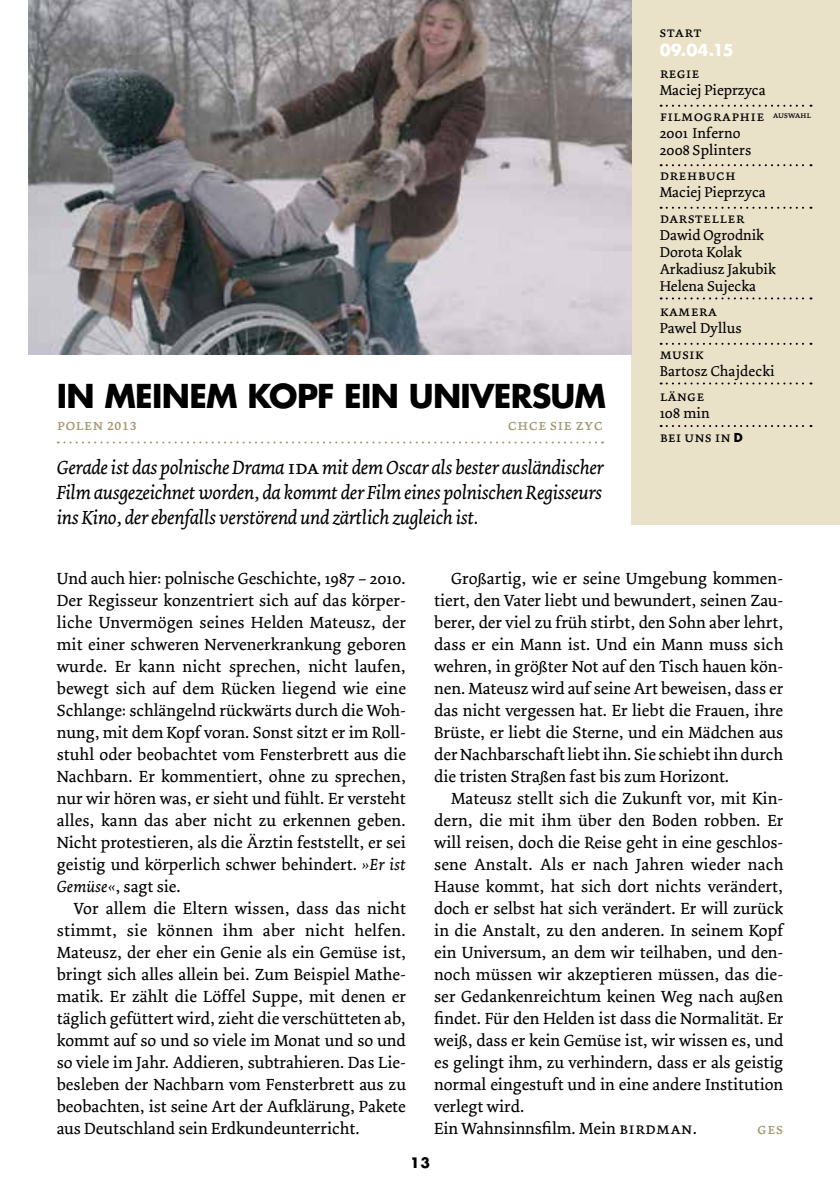
<style>
.page{position:relative;width:840px;height:1191px;background:#fff}
.page>*{position:absolute;margin:0;border:0;box-sizing:border-box;transform-origin:0 0}
.t1{font:700 32px "Futura";letter-spacing:-.02em;color:#000}
.t2{font:italic 20px/25px "Dolly";letter-spacing:-.02em;color:#000;text-align:justify}
.t3{font:17px/22px "Dolly";color:#000;text-align:justify}
.t4{font:16px "Dolly Small Caps";color:#a4966f}
.t5{font:700 16px "Futura";color:#fff}
.t6{font:15px/17px "Dolly";color:#000}
.t7{font:15px "Dolly Small Caps";letter-spacing:.01em;color:#000}
.t8{font:700 14px "Futura";color:#000}
.s1{font-family:"Dolly Small Caps";font-style:normal}
.s2{font-family:"Futura";font-weight:700;font-size:12px}
.s3{font-style:italic}
.s4{font-family:"Dolly Small Caps"}
</style>
<div class="page">
<svg style="left:58px;top:441px;width:533px;height:2px"></svg>
<div style="left:631px;top:0;width:208px;height:524px;background:#eae1c9"></div>
<svg style="left:660px;top:105px;width:151px;height:2px"></svg>
<svg style="left:660px;top:164px;width:151px;height:2px"></svg>
<svg style="left:660px;top:207px;width:151px;height:2px"></svg>
<svg style="left:660px;top:297px;width:151px;height:2px"></svg>
<svg style="left:660px;top:343px;width:151px;height:2px"></svg>
<svg style="left:660px;top:382px;width:151px;height:2px"></svg>
<svg style="left:660px;top:425px;width:151px;height:2px"></svg>
<img style="left:28px;top:0;width:603px;height:354px">
<h1 class="t1" style="left:57px;top:374px;width:550px">IN MEINEM KOPF EIN UNIVERSUM</h1>
<p class="t4" style="left:57px;top:415px;width:81px">polen 2013</p>
<p class="t4" style="left:507px;top:415px;width:97px">chce sie zyc</p>
<p class="t2" style="left:57px;top:455px;width:548px">Gerade ist das polnische Drama <span class="s1">ida</span> mit dem Oscar als bester ausländischer Film ausgezeichnet worden, da kommt der Film eines polnischen Regisseurs ins Kino, der ebenfalls verstörend und zärtlich zugleich ist.</p>
<p class="t7" style="left:659px;top:24px;width:44px">start</p>
<p class="t5" style="left:659px;top:39px;width:75px">09.04.15</p>
<p class="t7" style="left:659px;top:65px;width:42px">regie</p>
<p class="t6" style="left:659px;top:82px;width:107px">Maciej Pieprzyca</p>
<p class="t7" style="left:659px;top:107px;width:153px">filmographie <sup>auswahl</sup></p>
<p class="t6" style="left:659px;top:125px;width:93px">2001 Inferno<br>2008 Splinters</p>
<p class="t7" style="left:659px;top:167px;width:78px">drehbuch</p>
<p class="t6" style="left:659px;top:184px;width:107px">Maciej Pieprzyca</p>
<p class="t7" style="left:659px;top:209px;width:86px">darsteller</p>
<p class="t6" style="left:659px;top:227px;width:117px">Dawid Ogrodnik<br>Dorota Kolak<br>Arkadiusz Jakubik<br>Helena Sujecka</p>
<p class="t7" style="left:659px;top:302px;width:59px">kamera</p>
<p class="t6" style="left:659px;top:320px;width:83px">Pawel Dyllus</p>
<p class="t7" style="left:659px;top:345px;width:46px">musik</p>
<p class="t6" style="left:659px;top:363px;width:116px">Bartosz Chajdecki</p>
<p class="t7" style="left:659px;top:387px;width:46px">länge</p>
<p class="t6" style="left:659px;top:405px;width:51px">108 min</p>
<p class="t7" style="left:659px;top:428px;width:85px">bei uns in <span class="s2">D</span></p>
<p class="t3" style="left:57px;top:568px;width:350px">Und auch hier: polnische Geschichte, 1987 – 2010.<br>Der Regisseur konzentriert sich auf das körper&shy;liche Unvermögen seines Helden Mateusz, der mit einer schweren Nervenerkrankung geboren wurde. Er kann nicht sprechen, nicht laufen, bewegt sich auf dem Rücken liegend wie eine Schlange: schlängelnd rückwärts durch die Woh&shy;nung, mit dem Kopf voran. Sonst sitzt er im Roll&shy;stuhl oder beobachtet vom Fensterbrett aus die Nachbarn. Er kommentiert, ohne zu sprechen, nur wir hören was, er sieht und fühlt. Er versteht alles, kann das aber nicht zu erkennen geben.<br>Nicht protestieren, als die Ärztin feststellt, er sei geistig und körperlich schwer behindert. <span class="s3">»Er ist Gemüse«</span>, sagt sie.</p>
<p class="t3" style="left:57px;top:898px;width:350px;text-indent:17px">Vor allem die Eltern wissen, dass das nicht stimmt, sie können ihm aber nicht helfen.<br>Mateusz, der eher ein Genie als ein Gemüse ist, bringt sich alles allein bei. Zum Beispiel Mathe&shy;matik. Er zählt die Löffel Suppe, mit denen er täglich gefüttert wird, zieht die verschütteten ab, kommt auf so und so viele im Monat und so und so viele im Jahr. Addieren, subtrahieren. Das Lie&shy;besleben der Nachbarn vom Fensterbrett aus zu beobachten, ist seine Art der Aufklärung, Pakete aus Deutschland sein Erdkundeunterricht.</p>
<p class="t3" style="left:434px;top:568px;width:350px;text-indent:17px">Großartig, wie er seine Umgebung kommen&shy;tiert, den Vater liebt und bewundert, seinen Zau&shy;berer, der viel zu früh stirbt, den Sohn aber lehrt, dass er ein Mann ist. Und ein Mann muss sich wehren, in größter Not auf den Tisch hauen kön&shy;nen. Mateusz wird auf seine Art beweisen, dass er das nicht vergessen hat. Er liebt die Frauen, ihre Brüste, er liebt die Sterne, und ein Mädchen aus der Nachbarschaft liebt ihn. Sie schiebt ihn durch die tristen Straßen fast bis zum Horizont.</p>
<p class="t3" style="left:434px;top:788px;width:350px;text-align:left;text-indent:17px">Mateusz stellt sich die Zukunft vor, mit Kin&shy;dern, die mit ihm über den Boden robben. Er will reisen, doch die Reise geht in eine geschlos&shy;sene Anstalt. Als er nach Jahren wieder nach Hause kommt, hat sich dort nichts verändert, doch er selbst hat sich verändert. Er will zurück in die Anstalt, zu den anderen. In seinem Kopf ein Universum, an dem wir teilhaben, und den&shy;noch müssen wir akzeptieren müssen, das die&shy;ser Gedankenreichtum keinen Weg nach außen findet. Für den Helden ist dass die Normalität. Er weiß, dass er kein Gemüse ist, wir wissen es, und es gelingt ihm, zu verhindern, dass er als geistig normal eingestuft und in eine andere Institution verlegt wird.<br>Ein Wahnsinnsfilm. Mein <span class="s4">birdman</span>.</p>
<p class="t4" style="left:756px;top:1119px;width:27px">ges</p>
<p class="t8" style="left:410px;top:1153px;width:21px">13</p>
</div>
